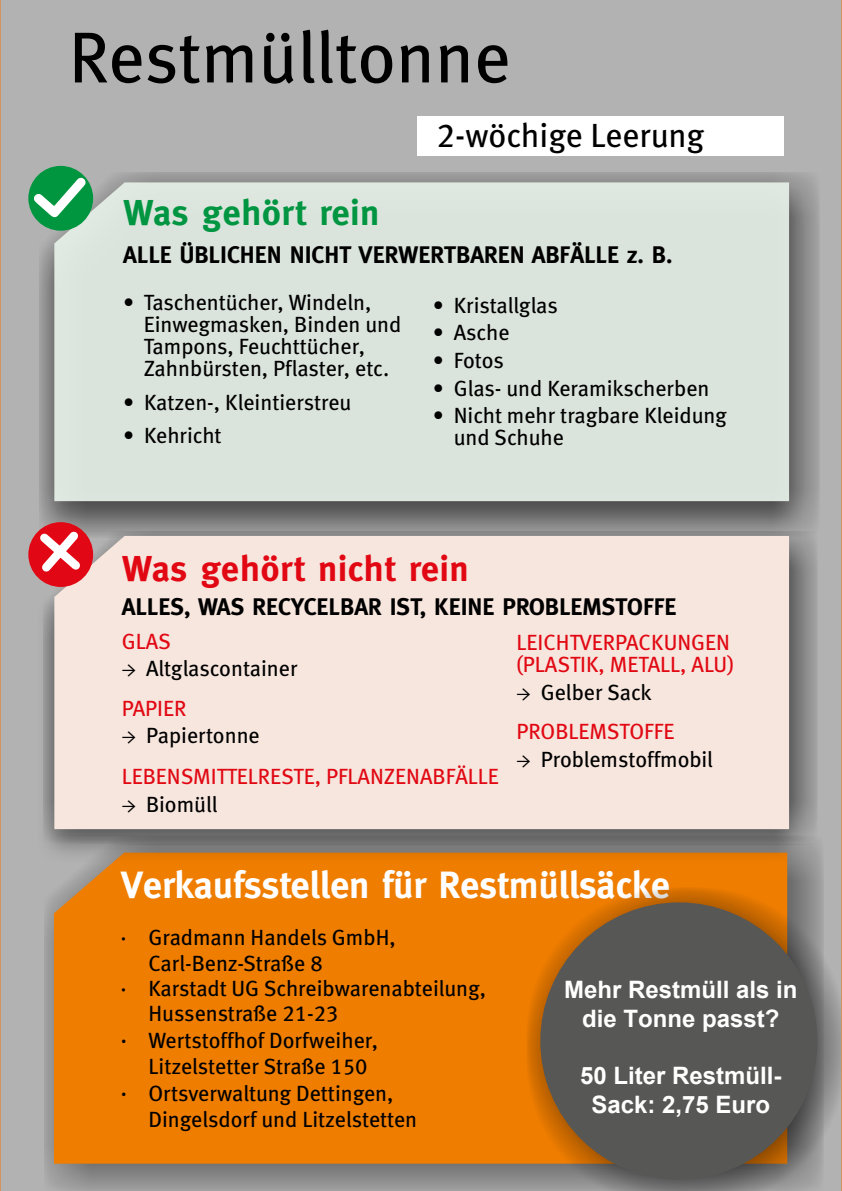
<style>
.page{position:relative;width:842px;height:1191px;background:#fff}
.page>*{position:absolute;margin:0;border:0;box-sizing:border-box;transform-origin:0 0}
.t1{font:72px "Meta Book LF";color:#000}
.t2{font:700 38px "Meta";color:#fff}
.t3{font:700 36px "Meta";letter-spacing:.02em;color:#e10813}
.t4{font:700 36px "Meta";letter-spacing:.02em;color:#009541}
.t5{font:33.6px "Meta Book LF";color:#000}
.t6{font:700 24px "Meta";color:#000}
.t7{font:700 24px/28.8px "Arial";color:#fff;text-align:center}
.t8{font:22px/22px "Meta Book LF";color:#000}
.t9{font:22px/41px "Meta Book LF";color:#e10813}
.s1{font-family:"Minion Pro"}
.s2{color:#e10813}
.s3{font-family:"Minion Pro";color:#000}
.s4{color:#000}
.s5{font-size:24px}
</style>
<div class="page">
<div style="left:1px;top:0;width:839px;height:1191px;background:#b3b2b2"></div>
<div style="left:44px;top:835px;width:780px;height:356px;background:#000;opacity:.49"></div>
<div style="left:417px;top:116px;width:367px;height:39px;background:#fff"></div>
<div style="left:39px;top:173px;width:781px;height:365px;background:#000;opacity:.49"></div>
<div style="left:54px;top:864px;width:733px;height:299px;background:#ef7d00"></div>
<svg style="left:524px;top:886px;width:310px;height:305px;background:#77634d"></svg>
<div style="left:35px;top:533px;width:773px;height:331px;background:#000;opacity:.3"></div>
<div style="left:54px;top:536px;width:735px;height:293px;background:#f7e6de"></div>
<div style="left:35px;top:179px;width:773px;height:357px;background:#000;opacity:.3"></div>
<div style="left:54px;top:182px;width:735px;height:319px;background:#dbe4dc"></div>
<div style="left:28px;top:522px;width:65px;height:65px;background:#e10714;border-radius:50%"></div>
<svg style="left:32px;top:524px;width:56px;height:55px"></svg>
<div style="left:28px;top:166px;width:65px;height:65px;background:#009640;border-radius:50%"></div>
<svg style="left:33px;top:176px;width:53px;height:41px"></svg>
<svg style="left:49px;top:607px;width:19px;height:17px"></svg>
<svg style="left:49px;top:335px;width:19px;height:17px"></svg>
<h1 class="t1" style="left:69px;top:15px;width:443px">Restmülltonne</h1>
<h3 class="t5" style="left:436px;top:116px;width:269px">2-wöchige Leerung</h3>
<h3 class="t4" style="left:123px;top:191px;width:258px">Was gehört rein</h3>
<p class="t6" style="left:123px;top:241px;width:551px">ALLE ÜBLICHEN NICHT VERWERTBAREN ABFÄLLE z. B.</p>
<p class="t8" style="left:144px;top:291px;width:259px;text-indent:-21px">• Taschentücher, Windeln,<br>Einwegmasken, Binden und<br>Tampons, Feuchttücher,<br>Zahnbürsten, Pflaster, etc.</p>
<p class="t8" style="left:123px;top:391px;width:230px">• Katzen-, Kleintierstreu</p>
<p class="t8" style="left:123px;top:424px;width:100px">• Kehricht</p>
<p class="t8" style="left:433px;top:293px;width:127px">• Kristallglas</p>
<p class="t8" style="left:433px;top:321px;width:78px">• Asche</p>
<p class="t8" style="left:433px;top:349px;width:73px">• Fotos</p>
<p class="t8" style="left:433px;top:376px;width:278px">• Glas- und Keramikscherben</p>
<p class="t8" style="left:454px;top:404px;width:275px;text-indent:-21px">• Nicht mehr tragbare Kleidung und Schuhe</p>
<h3 class="t3" style="left:122px;top:547px;width:349px">Was gehört nicht rein</h3>
<p class="t6" style="left:122px;top:592px;width:556px">ALLES, WAS RECYCELBAR IST, KEINE PROBLEMSTOFFE</p>
<p class="t9" style="left:122px;top:620px;width:51px">GLAS</p>
<p class="t8" style="left:122px;top:648px;width:177px;line-height:39.6px"><span class="s1">→</span> Altglascontainer<br><span class="s2">PAPIER</span></p>
<p class="t9" style="left:122px;top:714px;width:379px"><span class="s3">→</span> <span class="s4">Papiertonne<br></span>LEBENSMITTELRESTE, PFLANZENABFÄLLE</p>
<p class="t8" style="left:122px;top:792px;width:97px"><span class="s1">→</span> Biomüll</p>
<p class="t9" style="left:516px;top:631px;width:219px;line-height:22px">LEICHTVERPACKUNGEN (PLASTIK, METALL, ALU)</p>
<p class="t9" style="left:516px;top:672px;width:159px;line-height:39.6px"><span class="s3">→</span> <span class="s4">Gelber Sack<br></span>PROBLEMSTOFFE</p>
<p class="t8" style="left:516px;top:747px;width:198px"><span class="s1">→</span> Problemstoffmobil</p>
<h2 class="t2" style="left:121px;top:863px;width:551px">Verkaufsstellen für Restmüllsäcke</h2>
<p class="t8" style="left:120px;top:926px;width:8px">·</p>
<p class="t8" style="left:149px;top:926px;width:249px">Gradmann Handels GmbH,</p>
<p class="t8" style="left:149px;top:951px;width:176px">Carl-Benz-Straße 8</p>
<p class="t8" style="left:120px;top:977px;width:367px">· Karstadt UG Schreibwarenabteilung,</p>
<p class="t8" style="left:149px;top:1002px;width:191px">Hussenstraße 21-23</p>
<p class="t8" style="left:120px;top:1029px;width:259px"><span class="s5">·</span> Wertstoffhof Dorfweiher,</p>
<p class="t8" style="left:149px;top:1055px;width:221px">Litzelstetter Straße 150</p>
<p class="t8" style="left:120px;top:1082px;width:275px"><span class="s5">·</span> Ortsverwaltung Dettingen,</p>
<p class="t8" style="left:149px;top:1107px;width:270px">Dingelsdorf und Litzelstetten</p>
<p class="t7" style="left:564px;top:975px;width:235px">Mehr Restmüll als in die Tonne passt?</p>
<p class="t7" style="left:580px;top:1061px;width:203px">50 Liter Restmüll-<br>Sack: 2,75 Euro</p>
</div>
